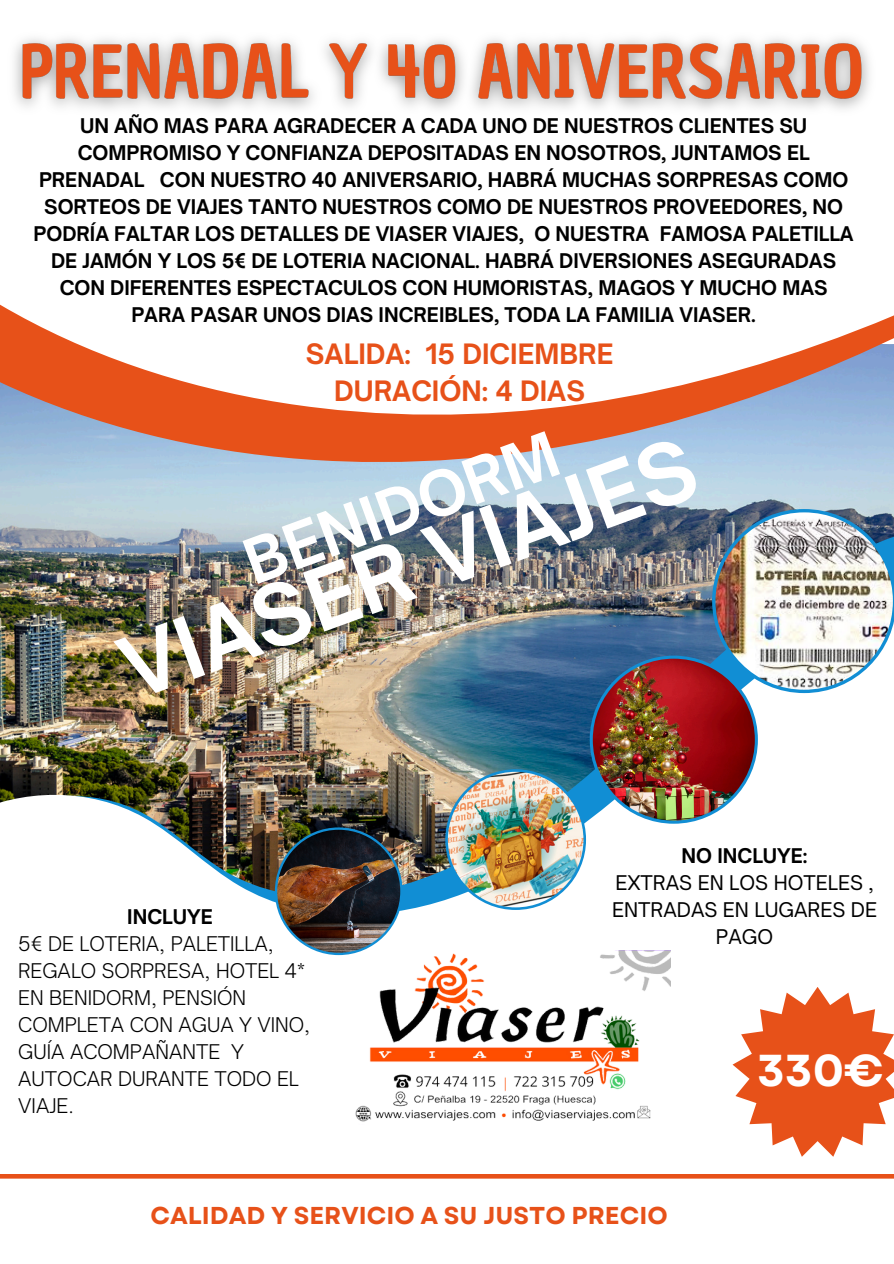
<style>
.page{position:relative;width:894px;height:1264px;background:#fff}
.page>*{position:absolute;margin:0;border:0;box-sizing:border-box;transform-origin:0 0}
.t1{font:700 82.2px "Open Sauce One";color:#fff}
.t2{font:700 59.7px "Open Sauce One";color:#fff}
.t3{font:700 44.55px "Garet";color:#fff}
.t4{font:700 26.85px/37.2px "Open Sauce One";color:#e75119;text-align:center}
.t5{font:700 24.45px "Garet";color:#e75119}
.t6{font:700 19.35px/27px "Open Sauce One";color:#000;text-align:center}
.t7{font:300 19.35px/27px "Open Sauce One";color:#000}
.t8{font:19.35px/27px "Open Sauce One";color:#000;text-align:center}
</style>
<div class="page">
<img style="left:0;top:480px;width:893px;height:50px">
<svg style="left:0;top:432px;width:893px;height:48px;background:#b9aeb4"></svg>
<svg style="left:0;top:304px;width:893px;height:128px"></svg>
<img style="left:0;top:530px;width:445px;height:59px">
<img style="left:0;top:589px;width:834px;height:568px">
<img style="left:275px;top:827px;width:127px;height:128px">
<svg style="left:0;top:1174px;width:893px;height:5px;background:#e85d2a"></svg>
<svg style="left:732px;top:986px;width:161px;height:170px"></svg>
<img style="left:445px;top:509px;width:448px;height:401px">
<img style="left:339px;top:950px;width:331px;height:174px">
<img style="left:14px;top:38px;width:856px;height:72px">
<p class="t6" style="left:34px;top:112px;width:821px">UN AÑO MAS PARA AGRADECER A CADA UNO DE NUESTROS CLIENTES SU COMPROMISO Y CONFIANZA DEPOSITADAS EN NOSOTROS, JUNTAMOS EL PRENADAL CON NUESTRO 40 ANIVERSARIO, HABRÁ MUCHAS SORPRESAS COMO SORTEOS DE VIAJES TANTO NUESTROS COMO DE NUESTROS PROVEEDORES, NO PODRÍA FALTAR LOS DETALLES DE VIASER VIAJES, O NUESTRA FAMOSA PALETILLA DE JAMÓN Y LOS 5€ DE LOTERIA NACIONAL. HABRÁ DIVERSIONES ASEGURADAS CON DIFERENTES ESPECTACULOS CON HUMORISTAS, MAGOS Y MUCHO MAS PARA PASAR UNOS DIAS INCREIBLES, TODA LA FAMILIA VIASER.</p>
<p class="t4" style="left:306px;top:335px;width:309px">SALIDA: 15 DICIEMBRE<br>DURACIÓN: 4 DIAS</p>
<p class="t2" style="left:234px;top:529px;width:331px;rotate:-20deg">BENIDORM</p>
<p class="t1" style="left:106px;top:623px;width:607px;rotate:-20deg">VIASER VIAJES</p>
<p class="t6" style="left:127px;top:903px;width:87px">INCLUYE</p>
<p class="t7" style="left:18px;top:930px;width:293px">5€ DE LOTERIA, PALETILLA,<br>REGALO SORPRESA, HOTEL 4*<br>EN BENIDORM, PENSIÓN<br>COMPLETA CON AGUA Y VINO,<br>GUÍA ACOMPAÑANTE Y<br>AUTOCAR DURANTE TODO EL<br>VIAJE.</p>
<p class="t6" style="left:681px;top:842px;width:127px">NO INCLUYE:</p>
<p class="t8" style="left:612px;top:869px;width:266px">EXTRAS EN LOS HOTELES ,<br>ENTRADAS EN LUGARES DE<br>PAGO</p>
<p class="t3" style="left:757px;top:1038px;width:128px">330€</p>
<p class="t5" style="left:150px;top:1198px;width:518px">CALIDAD Y SERVICIO A SU JUSTO PRECIO</p>
</div>
